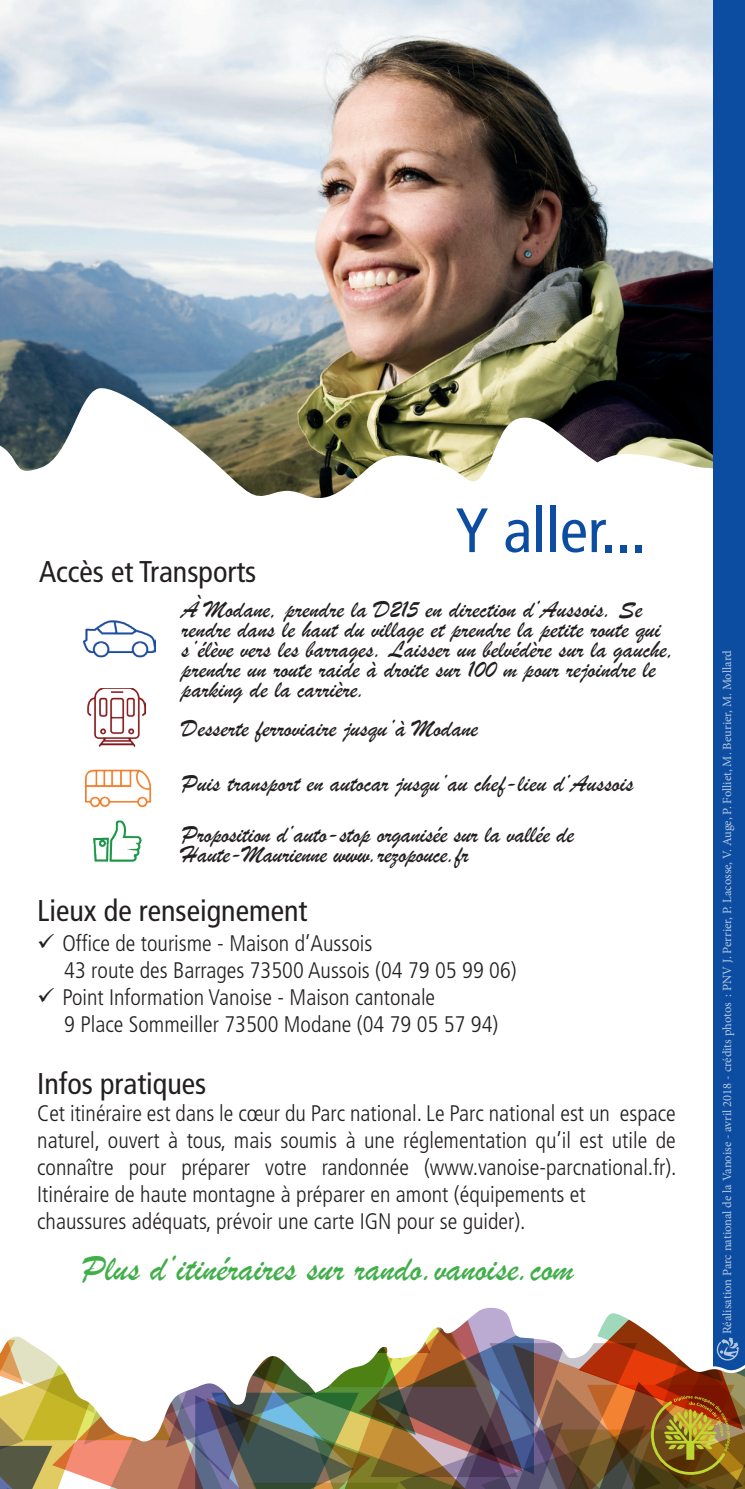
<style>
.page{position:relative;width:745px;height:1489px;background:#fff}
.page>*{position:absolute;margin:0;border:0;box-sizing:border-box;transform-origin:0 0}
.t1{font:condensed 62.5px "Frutiger LT Std";color:#0d4da1}
.t2{font:37.5px "Brush Script";color:#40ae49}
.t3{font:condensed 30px "Frutiger LT Std";color:#231f20}
.t4{font:25px/20px "Brush Script";color:#231f20}
.t5{font:300 condensed 22.5px/27px "Frutiger LT Std";color:#231f20}
.t6{font:12.5px "Minion Pro";color:#fff}
</style>
<div class="page">
<img style="left:0;top:0;width:712px;height:370px">
<svg style="left:0;top:370px;width:712px;height:283px"></svg>
<div style="left:712px;top:0;width:32px;height:1488px;background:#0d4da1"></div>
<img style="left:77px;top:620px;width:78px;height:38px">
<img style="left:87px;top:688px;width:59px;height:59px">
<img style="left:85px;top:769px;width:67px;height:39px">
<img style="left:93px;top:820px;width:49px;height:41px">
<img style="left:0;top:1306px;width:744px;height:182px">
<h3 class="t3" style="left:39px;top:554px;width:219px">Accès et Transports</h3>
<h1 class="t1" style="left:455px;top:494px;width:191px">Y aller...</h1>
<p class="t4" style="left:181px;top:599px;width:494px">À Modane, prendre la D215 en direction d’Aussois. Se rendre dans le haut du village et prendre la petite route qui s’élève vers les barrages. Laisser un belvédère sur la gauche, prendre un route raide à droite sur 100 m pour rejoindre le parking de la carrière.</p>
<p class="t4" style="left:181px;top:701px;width:453px;line-height:54.8px">Desserte ferroviaire jusqu’à Modane<br>Puis transport en autocar jusqu’au chef-lieu d’Aussois</p>
<p class="t4" style="left:181px;top:823px;width:393px">Proposition d’auto-stop organisée sur la vallée de<br>Haute-Maurienne www.rezopouce.fr</p>
<h3 class="t3" style="left:37px;top:893px;width:271px">Lieux de renseignement</h3>
<p class="t5" style="left:64px;top:930px;width:453px;text-indent:-27px">✓ Office de tourisme - Maison d’Aussois<br>43 route des Barrages 73500 Aussois (04 79 05 99 06)</p>
<p class="t5" style="left:64px;top:984px;width:435px;text-indent:-27px">✓ Point Information Vanoise - Maison cantonale<br>9 Place Sommeiller 73500 Modane (04 79 05 57 94)</p>
<h3 class="t3" style="left:37px;top:1066px;width:170px">Infos pratiques</h3>
<p class="t5" style="left:37px;top:1100px;width:640px">Cet itinéraire est dans le cœur du Parc national. Le Parc national est un espace naturel, ouvert à tous, mais soumis à une réglementation qu’il est utile de connaître pour préparer votre randonnée (www.vanoise-parcnational.fr).<br>Itinéraire de haute montagne à préparer en amont (équipements et chaussures adéquats, prévoir une carte IGN pour se guider).</p>
<h2 class="t2" style="left:81px;top:1243px;width:493px">Plus d’itinéraires sur rando.vanoise.com</h2>
<p class="t6" style="left:718px;top:1334px;width:685px;rotate:-90deg">Réalisation Parc national de la Vanoise - avril 2018 - crédits photos : PNV J. Perrier, P. Lacosse, V. Auge, P. Folliet, M. Beurier, M. Mollard</p>
</div>
